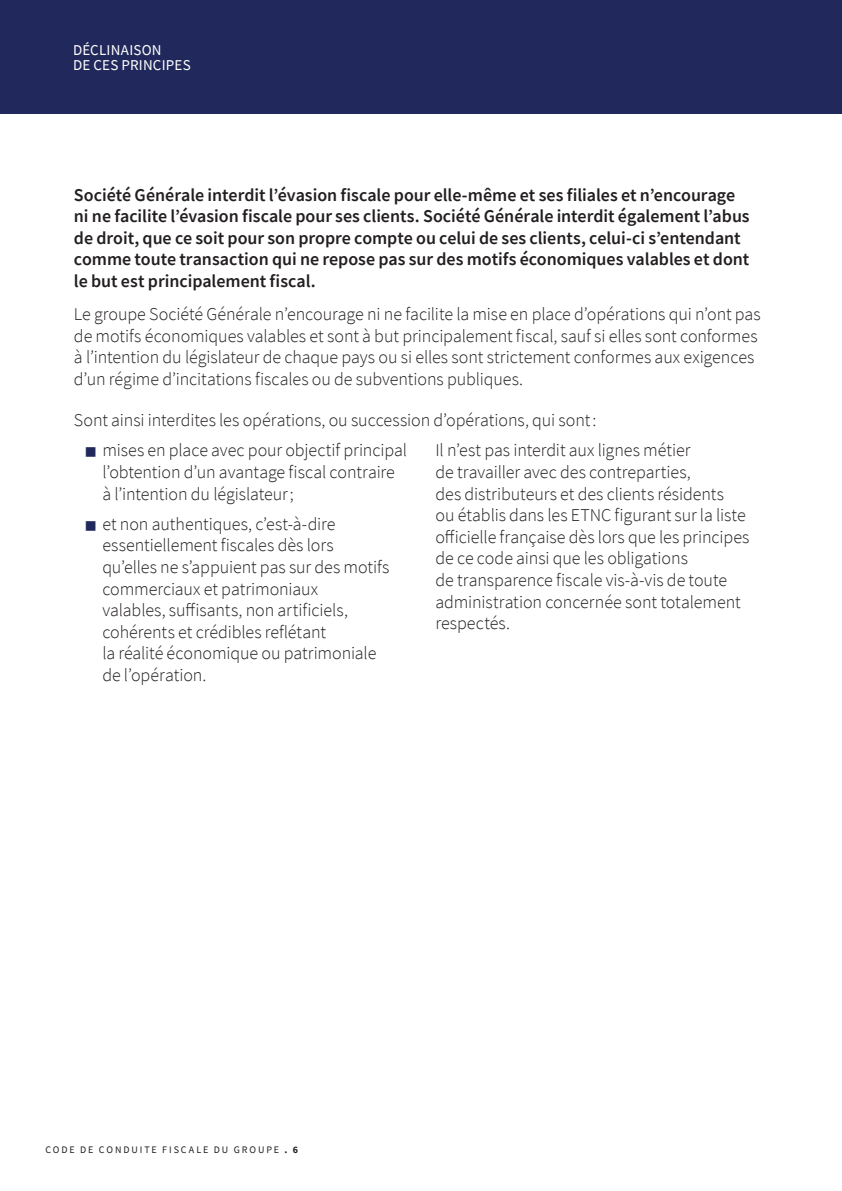
<style>
.page{position:relative;width:842px;height:1191px;background:#fff}
.page>*{position:absolute;margin:0;border:0;box-sizing:border-box;transform-origin:0 0}
.Txt_courant{font:300 18px/21.6px "Source Sans Pro";letter-spacing:-.005em;color:#231f20}
.Txt_courant_Gras{font:600 18px/21.6px "Source Sans Pro";color:#231f20}
.Roulette-Fiscale{font:15px/15px "Source Sans Pro";letter-spacing:.015em;color:#fff}
.t1{font:10px "Source Sans Pro";letter-spacing:.19em;color:#231f20}
.s1{font-weight:600;font-size:12px;color:#21295c}
.s2{font-weight:700}
</style>
<div class="page">
<div style="left:0;top:0;width:842px;height:113px;background:#21295c"></div>
<p class="Roulette-Fiscale" style="left:73px;top:42px;width:119px">DÉCLINAISON<br>DE CES PRINCIPES</p>
<p class="Txt_courant_Gras" style="left:74px;top:184px;width:677px">Société Générale interdit l’évasion fiscale pour elle-même et ses filiales et n’encourage ni ne facilite l’évasion fiscale pour ses clients. Société Générale interdit également l’abus de droit, que ce soit pour son propre compte ou celui de ses clients, celui-ci s’entendant comme toute transaction qui ne repose pas sur des motifs économiques valables et dont le but est principalement fiscal.</p>
<p class="Txt_courant" style="left:74px;top:303px;width:688px">Le groupe Société Générale n’encourage ni ne facilite la mise en place d’opérations qui n’ont pas de motifs économiques valables et sont à but principalement fiscal, sauf si elles sont conformes à l’intention du législateur de chaque pays ou si elles sont strictement conformes aux exigences d’un régime d’incitations fiscales ou de subventions publiques.</p>
<p class="Txt_courant" style="left:74px;top:409px;width:524px">Sont ainsi interdites les opérations, ou succession d’opérations, qui sont:</p>
<p class="Txt_courant" style="left:102px;top:440px;width:306px;text-indent:-17px"><span class="s1">■</span> mises en place avec pour objectif principal l’obtention d’un avantage fiscal contraire à l’intention du législateur;</p>
<p class="Txt_courant" style="left:102px;top:513px;width:289px;text-indent:-17px"><span class="s1">■</span> et non authentiques, c’est-à-dire essentiellement fiscales dès lors qu’elles ne s’appuient pas sur des motifs commerciaux et patrimoniaux<br>valables, suffisants, non artificiels, cohérents et crédibles reflétant<br>la réalité économique ou patrimoniale de l’opération.</p>
<p class="Txt_courant" style="left:435px;top:440px;width:316px">Il n’est pas interdit aux lignes métier<br>de travailler avec des contreparties,<br>des distributeurs et des clients résidents<br>ou établis dans les ETNC figurant sur la liste officielle française dès lors que les principes de ce code ainsi que les obligations<br>de transparence fiscale vis-à-vis de toute administration concernée sont totalement respectés.</p>
<p class="t1" style="left:45px;top:1143px;width:254px">CODE DE CONDUITE FISCALE DU GROUPE <span class="s2">. 6</span></p>
</div>
